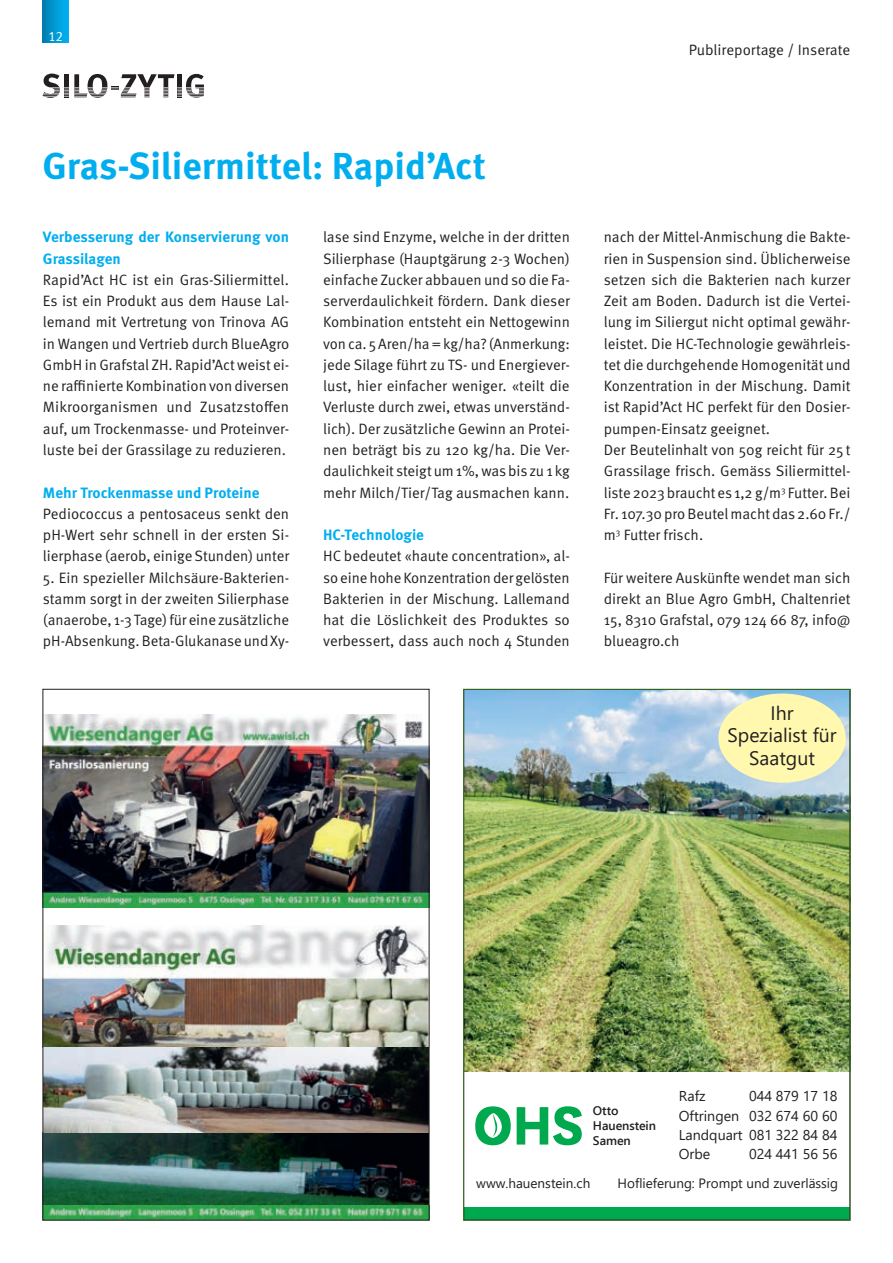
<style>
.page{position:relative;width:893px;height:1263px;background:#fff}
.page>*{position:absolute;margin:0;border:0;box-sizing:border-box;transform-origin:0 0}
.t1{font:700 37.5px "Meta Pro";color:#00aeef}
.t2{font:19.5px/22.5px "Segoe UI";color:#231f20;text-align:center}
.t3{font:15px/21.3px "Meta Pro Norm";color:#231f20;text-align:justify}
.t4{font:700 15px/21.3px "Meta Pro";color:#00aeef}
.t5{font:14.25px/19.5px "Segoe UI";color:#231f20;text-align:justify}
.t6{font:13.5px "Segoe UI";color:#231f20}
.t7{font:600 12.45px/15px "Segoe UI";letter-spacing:-.005em;color:#231f20}
.t8{font:12px "Meta Plus Normal Caps";color:#fff}
</style>
<div class="page">
<svg style="left:43px;top:74px;width:161px;height:24px"></svg>
<svg style="left:43px;top:0;width:25px;height:43px"></svg>
<img style="left:45px;top:715px;width:382px;height:192px">
<img style="left:45px;top:925px;width:382px;height:293px">
<img style="left:466px;top:691px;width:382px;height:380px">
<div style="left:464px;top:1207px;width:386px;height:13px;background:#00a94e"></div>
<svg style="left:475px;top:1106px;width:107px;height:39px"></svg>
<div style="left:718px;top:693px;width:128px;height:90px;background:#fff8ae;border-radius:50%"></div>
<p class="t8" style="left:49px;top:30px;width:14px">12</p>
<p class="t3" style="left:689px;top:38px;width:163px">Publireportage / Inserate</p>
<h1 class="t1" style="left:43px;top:136px;width:445px">Gras-Siliermittel: Rapid’Act</h1>
<p class="t4" style="left:43px;top:226px;width:248px">Verbesserung der Konservierung von<br>Grassilagen</p>
<p class="t3" style="left:43px;top:268px;width:248px">Rapid’Act HC ist ein Gras-Siliermittel.<br>Es ist ein Produkt aus dem Hause Lal&shy;lemand mit Vertretung von Trinova AG in Wangen und Vertrieb durch BlueAgro GmbH in Grafstal ZH. Rapid’Act weist ei&shy;ne raffinierte Kombination von diversen Mikroorganismen und Zusatzstoffen auf, um Trockenmasse- und Proteinver&shy;luste bei der Grassilage zu reduzieren.</p>
<p class="t4" style="left:43px;top:481px;width:218px">Mehr Trockenmasse und Proteine</p>
<p class="t3" style="left:43px;top:502px;width:248px">Pediococcus a pentosaceus senkt den pH-Wert sehr schnell in der ersten Si&shy;lierphase (aerob, einige Stunden) unter</p>
<p class="t3" style="left:43px;top:566px;width:248px">5. Ein spezieller Milchsäure-Bakterien&shy;stamm sorgt in der zweiten Silierphase (anaerobe, 1-3 Tage) für eine zusätzliche pH-Absenkung. Beta-Glukanase und Xy-</p>
<p class="t3" style="left:323px;top:226px;width:248px">lase sind Enzyme, welche in der dritten Silierphase (Hauptgärung 2-3 Wochen) einfache Zucker abbauen und so die Fa&shy;serverdaulichkeit fördern. Dank dieser Kombination entsteht ein Nettogewinn von ca. 5 Aren/ha = kg/ha? (Anmerkung: jede Silage führt zu TS- und Energiever&shy;lust, hier einfacher weniger. «teilt die Verluste durch zwei, etwas unverständ&shy;lich). Der zusätzliche Gewinn an Protei&shy;nen beträgt bis zu 120 kg/ha. Die Ver&shy;daulichkeit steigt um 1%, was bis zu 1 kg mehr Milch/Tier/Tag ausmachen kann.</p>
<p class="t4" style="left:323px;top:523px;width:102px">HC-Technologie</p>
<p class="t3" style="left:323px;top:544px;width:248px">HC bedeutet «haute concentration», al&shy;so eine hohe Konzentration der gelösten Bakterien in der Mischung. Lallemand hat die Löslichkeit des Produktes so verbessert, dass auch noch 4 Stunden</p>
<p class="t3" style="left:604px;top:226px;width:248px;text-align:left">nach der Mittel-Anmischung die Bakte&shy;rien in Suspension sind. Üblicherweise setzen sich die Bakterien nach kurzer Zeit am Boden. Dadurch ist die Vertei&shy;lung im Siliergut nicht optimal gewähr&shy;leistet. Die HC-Technologie gewährleis&shy;tet die durchgehende Homogenität und Konzentration in der Mischung. Damit ist Rapid’Act HC perfekt für den Dosier&shy;pumpen-Einsatz geeignet.<br>Der Beutelinhalt von 50g reicht für 25 t Grassilage frisch. Gemäss Siliermittel&shy;liste 2023 braucht es 1,2 g/m<sup>3</sup> Futter. Bei Fr. 107.30 pro Beutel macht das 2.60 Fr./ m<sup>3</sup> Futter frisch.</p>
<p class="t3" style="left:604px;top:566px;width:248px">Für weitere Auskünfte wendet man sich direkt an Blue Agro GmbH, Chaltenriet 15, 8310 Grafstal, 079 124 66 87, info@ blueagro.ch</p>
<h2 class="t2" style="left:728px;top:700px;width:110px">Ihr<br>Spezialist für<br>Saatgut</h2>
<p class="t7" style="left:593px;top:1103px;width:65px">Otto<br>Hauenstein<br>Samen</p>
<p class="t5" style="left:679px;top:1085px;width:28px">Rafz</p>
<p class="t5" style="left:679px;top:1085px;width:160px;text-indent:70px">044 879 17 18<br>Oftringen 032 674 60 60<br>Landquart 081 322 84 84<br>Orbe</p>
<p class="t5" style="left:749px;top:1143px;width:90px">024 441 56 56</p>
<p class="t6" style="left:476px;top:1171px;width:116px">www.hauenstein.ch</p>
<p class="t6" style="left:617px;top:1171px;width:222px">Hoflieferung: Prompt und zuverlässig</p>
</div>
